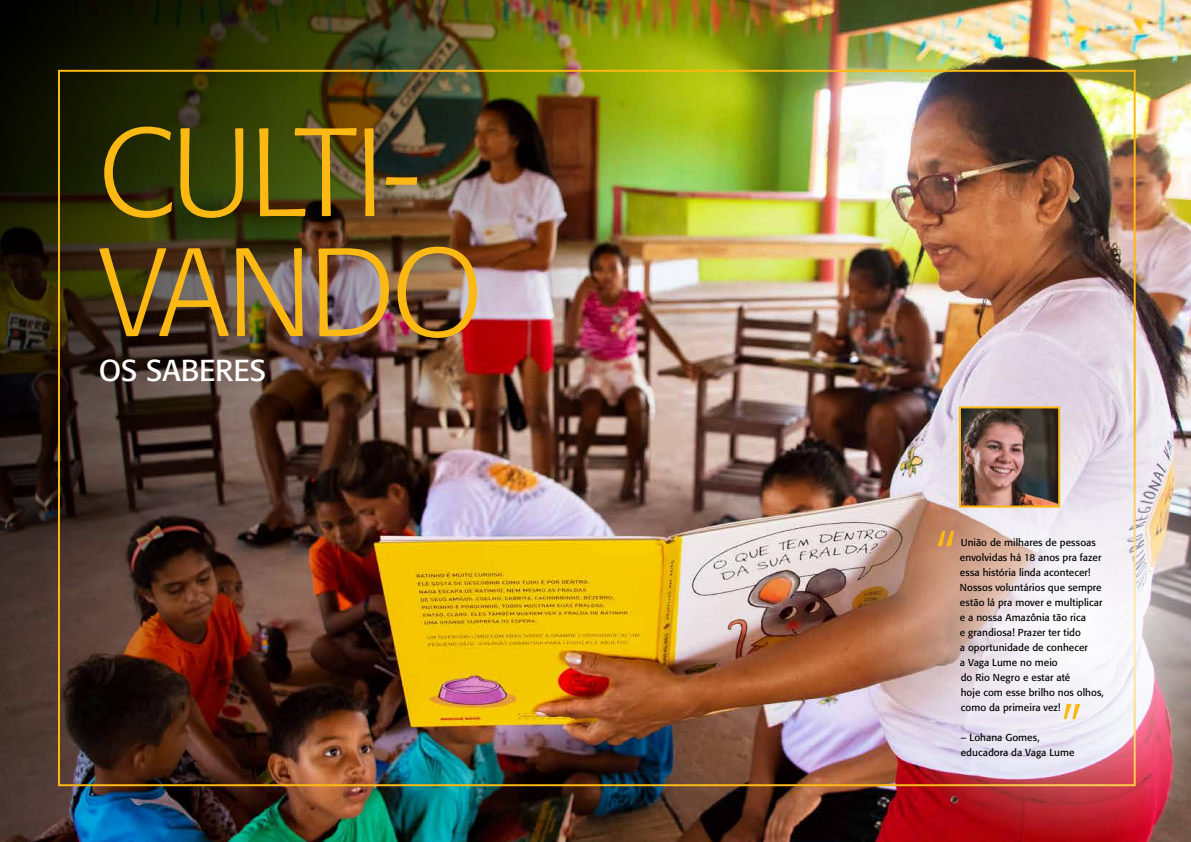
<style>
.page{position:relative;width:1191px;height:842px;background:#fff}
.page>*{position:absolute;margin:0;border:0;box-sizing:border-box;transform-origin:0 0}
.t1{font:300 124px "Formata";letter-spacing:-.025em;color:#fdb913}
.t2{font:300 60px "Formata";color:#fdb913}
.t3{font:30px "Formata";color:#fff}
.t4{font:10px/15px "Formata";letter-spacing:.005em;color:#000}
</style>
<div class="page">
<img style="left:918px;top:0;width:273px;height:842px">
<img style="left:0;top:0;width:918px;height:842px">
<img style="left:860px;top:419px;width:331px;height:422px">
<img style="left:962px;top:409px;width:95px;height:96px">
<div style="left:959px;top:406px;width:101px;height:102px;border:2px solid #fdb913"></div>
<h1 class="t1" style="left:99px;top:100px;width:322px">CULTI-</h1>
<h1 class="t1" style="left:99px;top:220px;width:385px">VANDO</h1>
<h3 class="t3" style="left:99px;top:352px;width:169px">OS SABERES</h3>
<h2 class="t2" style="left:934px;top:521px;width:23px">“</h2>
<p class="t4" style="left:960px;top:535px;width:145px">União de milhares de pessoas envolvidas há 18 anos pra fazer essa história linda acontecer!<br>Nossos voluntários que sempre estão lá pra mover e multiplicar e a nossa Amazônia tão rica<br>e grandiosa! Prazer ter tido<br>a oportunidade de conhecer<br>a Vaga Lume no meio<br>do Rio Negro e estar até<br>hoje com esse brilho nos olhos, como da primeira vez!</p>
<p class="t4" style="left:960px;top:730px;width:115px">– Lohana Gomes, educadora da Vaga Lume</p>
<h2 class="t2" style="left:1061px;top:694px;width:23px">”</h2>
</div>
